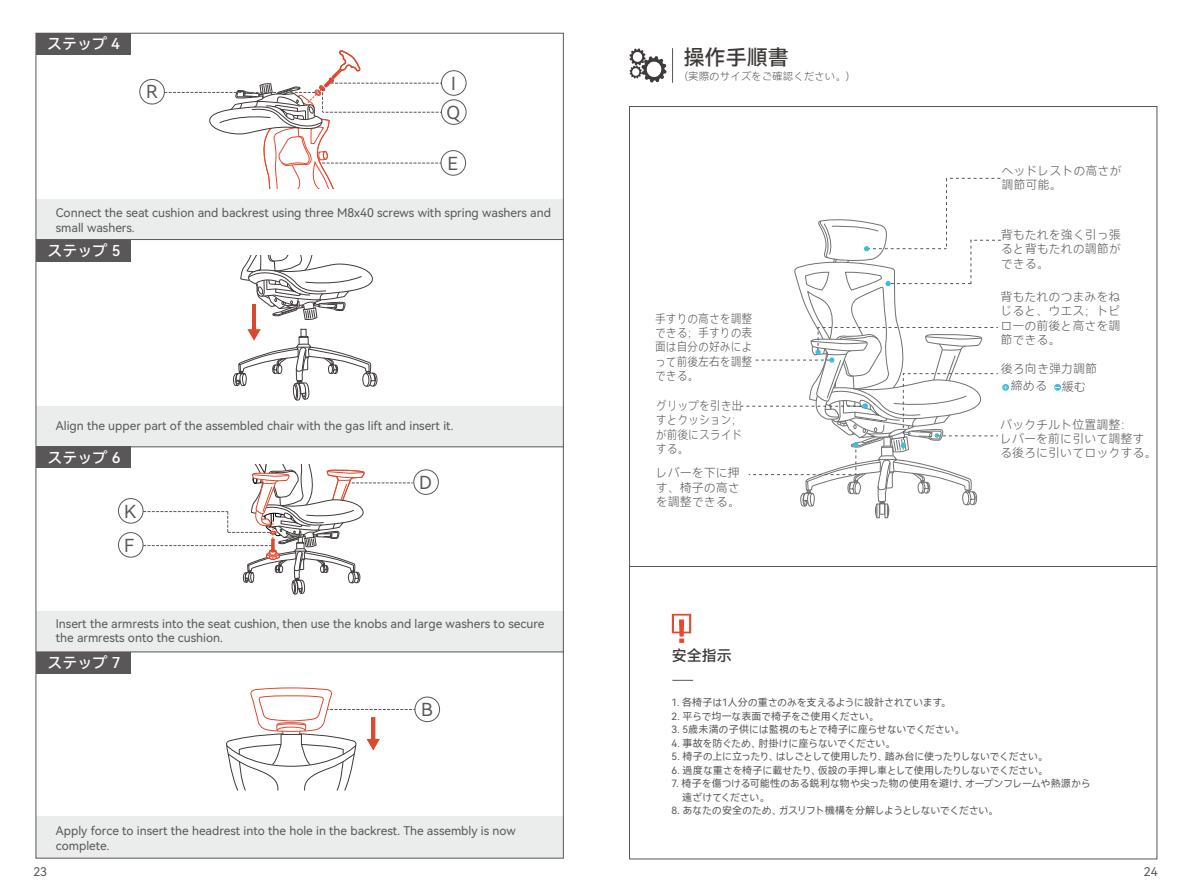
<style>
.page{position:relative;width:1191px;height:893px;background:#fff}
.page>*{position:absolute;margin:0;border:0;box-sizing:border-box;transform-origin:0 0}
.t1{font:21px "Harmony OS Sans SC Medium";color:#3e3a39}
.t2{font:18px "Harmony OS Sans SC";color:#595757}
.t3{font:15px "Harmony OS Sans SC Medium";color:#fff}
.t4{font:15px "Harmony OS Sans SC Medium";color:#3e3a39}
.t5{font:12px/14.4px "Harmony OS Sans SC";color:#585757}
.t6{font:12px/14.4px "Harmony OS Sans SC Light";color:#585757;text-align:justify}
.t7{font:12px/14.4px "Harmony OS Sans SC Light";color:#585757;text-align:justify;scale:.9 1}
.t8{font:12px "Harmony OS Sans SC";color:#595757}
.t9{font:10.5px "Harmony OS Sans SC Light";color:#595757}
.t10{font:10.05px/13.5px "Harmony OS Sans SC";letter-spacing:-.025em;color:#595757}
.t11{font:10.05px "Harmony OS Sans SC";letter-spacing:-.06em;color:#595757}
</style>
<div class="page">
<hr style="left:629px;top:566px;width:528px;height:1px;background:#595757">
<hr style="left:672px;top:48px;width:1px;height:35px;background:#595757">
<svg style="left:629px;top:48px;width:37px;height:35px"></svg>
<svg style="left:672px;top:614px;width:19px;height:29px"></svg>
<svg style="left:672px;top:680px;width:21px;height:1px"></svg>
<svg style="left:1054px;top:384px;width:7px;height:7px"></svg>
<svg style="left:740px;top:178px;width:267px;height:340px"></svg>
<div style="left:36px;top:407px;width:527px;height:40px;background:#ebecec"></div>
<div style="left:36px;top:199px;width:527px;height:41px;background:#ebecec"></div>
<hr style="left:36px;top:239px;width:527px;height:1px;background:#595757">
<hr style="left:36px;top:447px;width:527px;height:1px;background:#595757">
<div style="left:36px;top:611px;width:527px;height:41px;background:#ebecec"></div>
<div style="left:36px;top:816px;width:527px;height:42px;background:#ebecec"></div>
<hr style="left:36px;top:652px;width:527px;height:1px;background:#595757">
<div style="left:441px;top:70px;width:25px;height:26px;border:1px solid #595757;border-radius:50%"></div>
<div style="left:415px;top:697px;width:25px;height:25px;border:1px solid #595757;border-radius:50%"></div>
<svg style="left:226px;top:687px;width:189px;height:104px"></svg>
<div style="left:441px;top:100px;width:25px;height:25px;border:1px solid #595757;border-radius:50%"></div>
<div style="left:441px;top:150px;width:25px;height:25px;border:1px solid #595757;border-radius:50%"></div>
<svg style="left:164px;top:51px;width:277px;height:137px"></svg>
<div style="left:139px;top:79px;width:26px;height:25px;border:1px solid #595757;border-radius:50%"></div>
<svg style="left:233px;top:256px;width:145px;height:145px"></svg>
<div style="left:413px;top:470px;width:25px;height:25px;border:1px solid #595757;border-radius:50%"></div>
<div style="left:118px;top:532px;width:25px;height:25px;border:1px solid #595757;border-radius:50%"></div>
<div style="left:118px;top:498px;width:25px;height:25px;border:1px solid #595757;border-radius:50%"></div>
<svg style="left:143px;top:465px;width:270px;height:130px"></svg>
<div style="left:36px;top:240px;width:95px;height:21px;background:#595757"></div>
<div style="left:36px;top:446px;width:95px;height:22px;background:#595757"></div>
<div style="left:36px;top:652px;width:95px;height:22px;background:#595757"></div>
<div style="left:36px;top:33px;width:95px;height:22px;background:#595757"></div>
<p class="t3" style="left:47px;top:33px;width:74px">ステップ 4</p>
<h2 class="t2" style="left:146px;top:79px;width:13px">R</h2>
<h2 class="t2" style="left:451px;top:71px;width:6px">I</h2>
<h2 class="t2" style="left:446px;top:100px;width:15px">Q</h2>
<h2 class="t2" style="left:447px;top:151px;width:12px">E</h2>
<p class="t5" style="left:56px;top:205px;width:497px">Connect the seat cushion and backrest using three M8x40 screws with spring washers and small washers.</p>
<p class="t3" style="left:48px;top:240px;width:74px">ステップ 5</p>
<p class="t5" style="left:56px;top:418px;width:399px">Align the upper part of the assembled chair with the gas lift and insert it.</p>
<p class="t3" style="left:48px;top:447px;width:74px">ステップ 6</p>
<h2 class="t2" style="left:124px;top:499px;width:14px">K</h2>
<h2 class="t2" style="left:124px;top:533px;width:12px">F</h2>
<h2 class="t2" style="left:419px;top:470px;width:14px">D</h2>
<p class="t5" style="left:56px;top:616px;width:490px">Insert the armrests into the seat cushion, then use the knobs and large washers to secure the armrests onto the cushion.</p>
<p class="t3" style="left:48px;top:652px;width:74px">ステップ 7</p>
<h2 class="t2" style="left:421px;top:697px;width:13px">B</h2>
<p class="t5" style="left:56px;top:823px;width:461px">Apply force to insert the headrest into the hole in the backrest. The assembly is now complete.</p>
<h1 class="t1" style="left:683px;top:43px;width:107px">操作手順書</h1>
<p class="t9" style="left:685px;top:69px;width:166px">(実際のサイズをご確認ください。)</p>
<p class="t7" style="left:655px;top:311px;width:109px">手すりの高さを調整できる；手すりの表面は自分の好みによって前後左右を調整できる。</p>
<p class="t7" style="left:656px;top:398px;width:98px">グリップを引き出すとクッション；が前後にスライドする。</p>
<p class="t6" style="left:656px;top:465px;width:85px">レバーを下に押す、椅子の高さを調整できる。</p>
<p class="t6" style="left:1001px;top:163px;width:121px">ヘッドレストの高さが調節可能。</p>
<p class="t6" style="left:1000px;top:227px;width:121px">背もたれを強く引っ張ると背もたれの調節ができる。</p>
<p class="t6" style="left:1000px;top:289px;width:121px">背もたれのつまみをねじると、ウエス；トピローの前後と高さを調節できる。</p>
<p class="t6" style="left:1001px;top:360px;width:97px;line-height:16.6px;text-align:center">後ろ向き弾力調節締める 緩む</p>
<p class="t6" style="left:1000px;top:417px;width:157px;text-align:left">バックチルト位置調整：<br>レバーを前に引いて調整する後ろに引いてロックする。</p>
<p class="t4" style="left:672px;top:645px;width:61px">安全指示</p>
<p class="t10" style="left:671px;top:695px;width:281px">1. 各椅子は1人分の重さのみを支えるように設計されています。</p>
<p class="t10" style="left:671px;top:709px;width:209px">2. 平らで均一な表面で椅子をご使用ください。</p>
<p class="t10" style="left:671px;top:722px;width:294px">3. 5歳未満の子供には監視のもとで椅子に座らせないでください。</p>
<p class="t10" style="left:671px;top:736px;width:225px">4. 事故を防ぐため、肘掛けに座らないでください。</p>
<p class="t11" style="left:671px;top:749px;width:378px">5. 椅子の上に立ったり、はしごとして使用したり、踏み台に使ったりしないでください。</p>
<p class="t10" style="left:671px;top:763px;width:378px">6. 過度な重さを椅子に載せたり、仮設の手押し車として使用したりしないでください。</p>
<p class="t10" style="left:682px;top:776px;width:410px;text-indent:-11px">7. 椅子を傷つける可能性のある鋭利な物や尖った物の使用を避け、オープンフレームや熱源から遠ざけてください。</p>
<p class="t10" style="left:671px;top:803px;width:328px">8. あなたの安全のため、ガスリフト機構を分解しようとしないでください。</p>
<p class="t8" style="left:33px;top:863px;width:15px">23</p>
<p class="t8" style="left:1143px;top:863px;width:15px">24</p>
</div>
